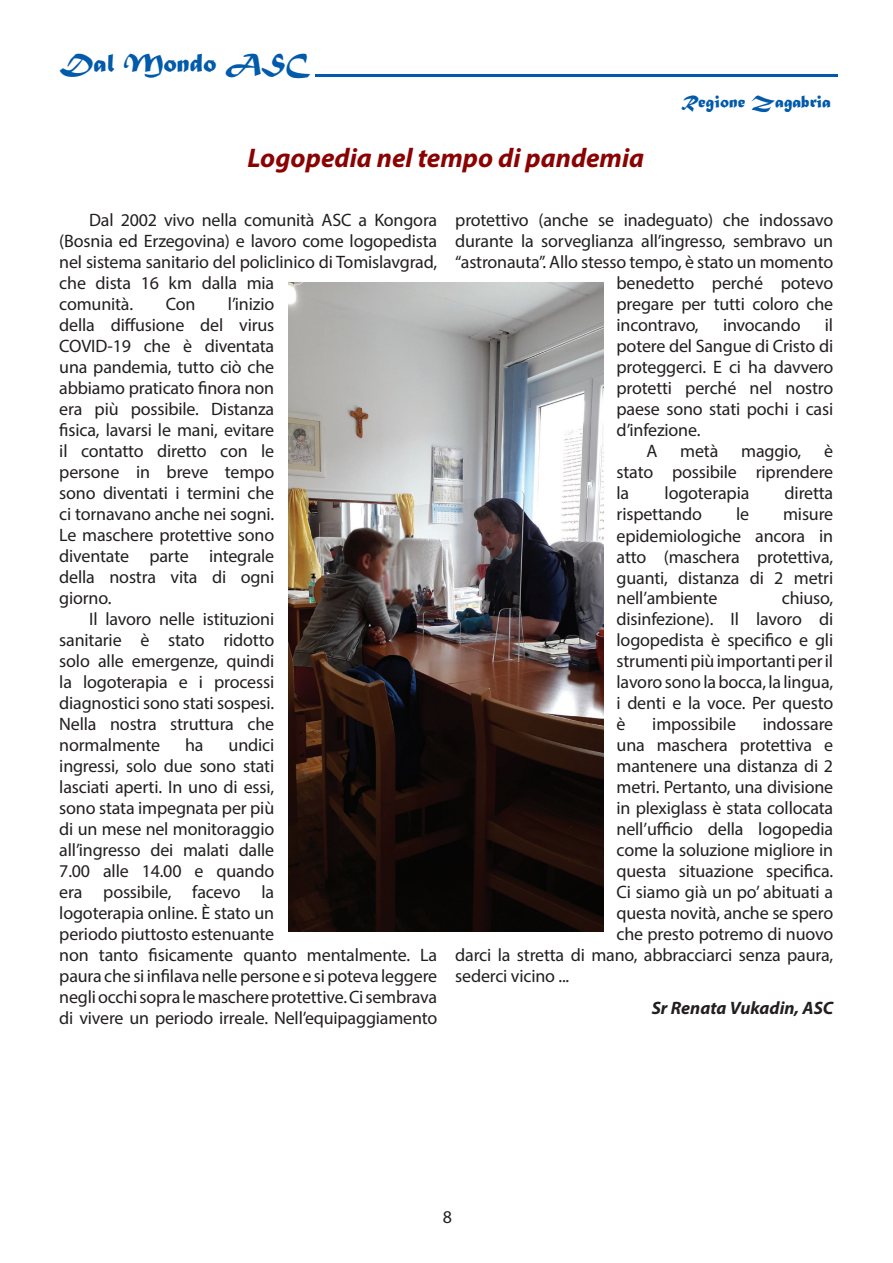
<style>
.page{position:relative;width:893px;height:1263px;background:#fff}
.page>*{position:absolute;margin:0;border:0;box-sizing:border-box;transform-origin:0 0}
.t1{font:italic 700 27px "Myriad Pro";color:#8b0202}
.t2{font:27px "Matura MT Script Capitals";color:#015aaa}
.t3{font:18px/21px "Myriad Pro";letter-spacing:-.01em;color:#231f20;text-align:justify}
.t4{font:italic 700 18px "Myriad Pro";color:#231f20}
.t5{font:18px "Matura MT Script Capitals";color:#015aaa}
</style>
<div class="page">
<hr style="left:315px;top:74px;width:523px;height:3px;background:#015aaa">
<img style="left:288px;top:283px;width:316px;height:648px">
<h1 class="t2" style="left:59px;top:46px;width:251px">Dal Mondo ASC</h1>
<h1 class="t1" style="left:247px;top:140px;width:398px">Logopedia nel tempo di pandemia</h1>
<p class="t5" style="left:681px;top:91px;width:151px">Regione Zagabria</p>
<p class="t3" style="left:59px;top:209px;width:379px;text-align:left;text-indent:30px">Dal 2002 vivo nella comunità ASC a Kongora (Bosnia ed Erzegovina) e lavoro come logopedista nel sistema sanitario del policlinico di Tomislavgrad, che dista 16 km dalla mia<br>comunità.</p>
<p class="t3" style="left:59px;top:293px;width:216px;text-indent:169px">l’inizio della diffusione del virus COVID-19 che è diventata una pandemia, tutto ciò che abbiamo praticato finora non era più possibile. Distanza fisica, lavarsi le mani, evitare il contatto diretto con le persone in breve tempo sono diventati i termini che ci tornavano anche nei sogni.<br>Le maschere protettive sono diventate parte integrale della nostra vita di ogni giorno.</p>
<p class="t3" style="left:59px;top:608px;width:216px;text-indent:30px">Il lavoro nelle istituzioni sanitarie è stato ridotto solo alle emergenze, quindi la logoterapia e i processi diagnostici sono stati sospesi.<br>Nella nostra struttura che normalmente</p>
<p class="t3" style="left:166px;top:293px;width:31px">Con</p>
<p class="t3" style="left:59px;top:734px;width:379px;text-align:left;text-indent:169px">undici<br>ingressi, solo due sono stati<br>lasciati aperti. In uno di essi,<br>sono stata impegnata per più<br>di un mese nel monitoraggio<br>all’ingresso dei malati dalle<br>7.00 alle 14.00 e quando<br>era possibile, facevo la<br>logoterapia online. È stato un<br>periodo piuttosto estenuante<br>non tanto fisicamente quanto mentalmente. La paura che si infilava nelle persone e si poteva leggere negli occhi sopra le maschere protettive. Ci sembrava di vivere un periodo irreale. Nell’equipaggiamento</p>
<p class="t3" style="left:185px;top:734px;width:20px">ha</p>
<p class="t3" style="left:455px;top:210px;width:379px">protettivo (anche se inadeguato) che indossavo</p>
<p class="t3" style="left:455px;top:231px;width:379px">durante la sorveglianza all’ingresso, sembravo un</p>
<p class="t3" style="left:455px;top:252px;width:379px">“astronauta”. Allo stesso tempo, è stato un momento</p>
<p class="t3" style="left:617px;top:273px;width:218px">benedetto perché potevo</p>
<p class="t3" style="left:617px;top:294px;width:218px">pregare per tutti coloro che</p>
<p class="t3" style="left:617px;top:315px;width:84px">incontravo,</p>
<p class="t3" style="left:723px;top:315px;width:79px">invocando</p>
<p class="t3" style="left:825px;top:315px;width:10px">il</p>
<p class="t3" style="left:617px;top:336px;width:218px">potere del Sangue di Cristo di</p>
<p class="t3" style="left:617px;top:357px;width:218px">proteggerci. E ci ha davvero</p>
<p class="t3" style="left:617px;top:378px;width:218px">protetti perché nel nostro</p>
<p class="t3" style="left:617px;top:399px;width:218px">paese sono stati pochi i casi</p>
<p class="t3" style="left:617px;top:420px;width:85px">d’infezione.</p>
<p class="t3" style="left:646px;top:441px;width:13px">A</p>
<p class="t3" style="left:680px;top:441px;width:40px">metà</p>
<p class="t3" style="left:741px;top:441px;width:62px">maggio,</p>
<p class="t3" style="left:617px;top:441px;width:218px;text-indent:208px">è stato possibile riprendere la</p>
<p class="t3" style="left:665px;top:483px;width:86px">logoterapia</p>
<p class="t3" style="left:785px;top:483px;width:50px">diretta</p>
<p class="t3" style="left:617px;top:504px;width:87px">rispettando</p>
<p class="t3" style="left:736px;top:504px;width:15px">le</p>
<p class="t3" style="left:617px;top:504px;width:218px;text-indent:167px">misure epidemiologiche ancora in atto (maschera protettiva, guanti, distanza di 2 metri nell’ambiente</p>
<p class="t3" style="left:617px;top:587px;width:218px;text-indent:165px">chiuso, disinfezione). Il lavoro di logopedista è specifico e gli strumenti più importanti per il lavoro sono la bocca, la lingua, i denti e la voce. Per questo è</p>
<p class="t3" style="left:652px;top:713px;width:85px">impossibile</p>
<p class="t3" style="left:763px;top:713px;width:72px">indossare</p>
<p class="t3" style="left:617px;top:734px;width:218px">una maschera protettiva e</p>
<p class="t3" style="left:617px;top:755px;width:218px">mantenere una distanza di 2</p>
<p class="t3" style="left:617px;top:776px;width:218px">metri. Pertanto, una divisione</p>
<p class="t3" style="left:617px;top:797px;width:218px">in plexiglass è stata collocata</p>
<p class="t3" style="left:617px;top:818px;width:218px">nell’ufficio della logopedia</p>
<p class="t3" style="left:617px;top:839px;width:218px">come la soluzione migliore in</p>
<p class="t3" style="left:617px;top:860px;width:218px">questa situazione specifica.</p>
<p class="t3" style="left:617px;top:881px;width:218px">Ci siamo già un po’ abituati a</p>
<p class="t3" style="left:617px;top:902px;width:218px">questa novità, anche se spero</p>
<p class="t3" style="left:617px;top:923px;width:218px">che presto potremo di nuovo</p>
<p class="t3" style="left:455px;top:944px;width:379px">darci la stretta di mano, abbracciarci senza paura,</p>
<p class="t3" style="left:455px;top:965px;width:116px">sederci vicino ...</p>
<p class="t4" style="left:652px;top:996px;width:183px">Sr Renata Vukadin, ASC</p>
<p class="t3" style="left:443px;top:1206px;width:11px">8</p>
</div>
